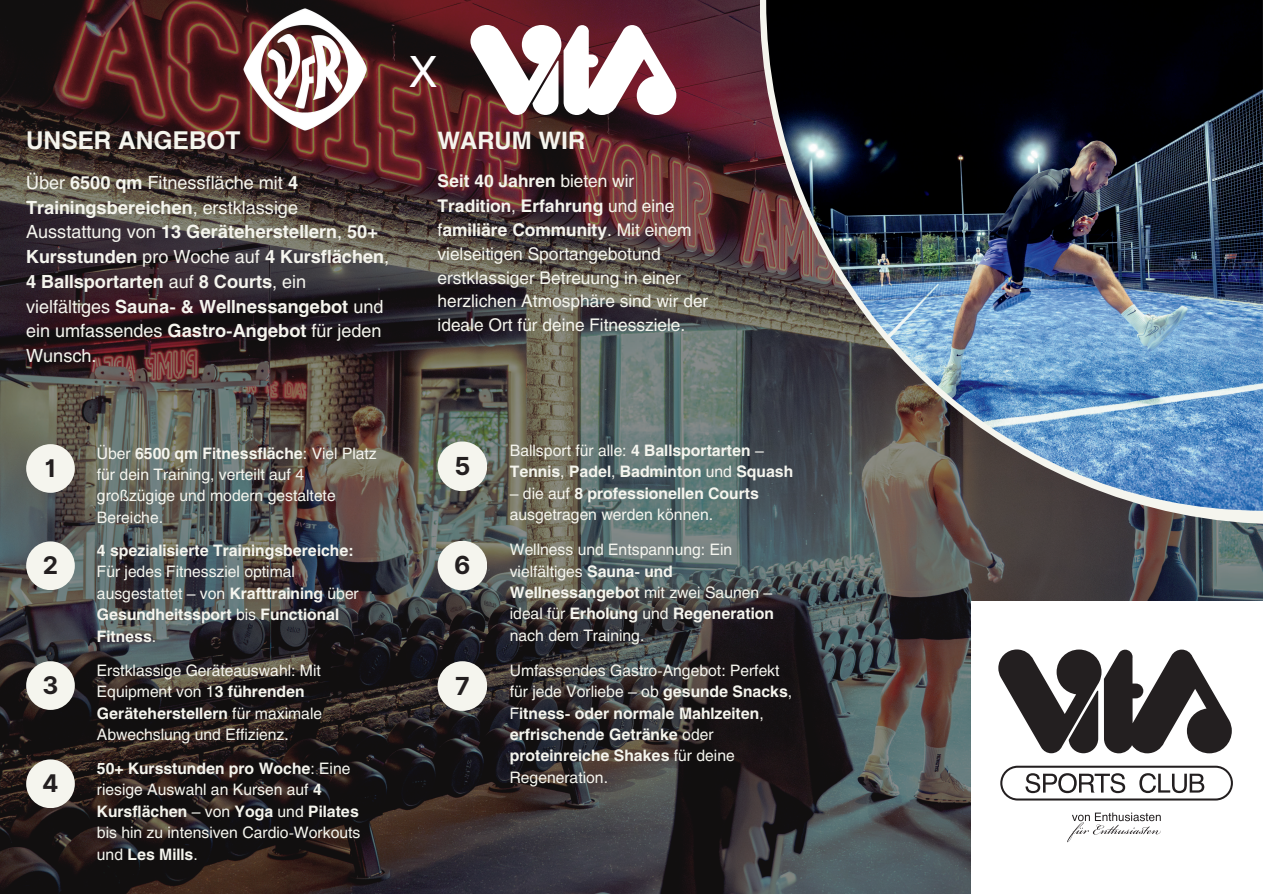
<style>
.page{position:relative;width:1263px;height:894px;background:#fff}
.page>*{position:absolute;margin:0;border:0;box-sizing:border-box;transform-origin:0 0}
.t1{font:42.75px "Helios";color:#fff}
.t2{font:700 24.75px "Inter";color:#231f20}
.t3{font:700 24.3px "Helios";color:#f5f5ee}
.t4{font:700 24.3px "Inter";color:#231f20}
.t5{font:700 23.85px "Helios";color:#f5f5ee}
.t6{font:700 18px/24.8px "Helios";color:#f5f5ee}
.t7{font:17.25px/24px "Helios";color:#f5f5ee}
.t8{font:15.6px/21.3px "Helios";color:#f5f5ee}
.t9{font:700 15.6px/21.3px "Helios";color:#f5f5ee}
.s1{font-weight:400}
.s2{font-weight:700}
</style>
<div class="page">
<img style="left:0;top:0;width:1262px;height:893px">
<img style="left:760px;top:0;width:503px;height:524px">
<img style="left:766px;top:0;width:496px;height:510px">
<div style="left:971px;top:601px;width:291px;height:291px;background:#fff"></div>
<svg style="left:998px;top:649px;width:234px;height:104px"></svg>
<svg style="left:1067px;top:812px;width:94px;height:29px"></svg>
<svg style="left:1000px;top:765px;width:233px;height:35px"></svg>
<div style="left:26px;top:444px;width:49px;height:48px;background:#f5f5ee;border-radius:50%"></div>
<div style="left:26px;top:541px;width:49px;height:49px;background:#f5f5ee;border-radius:50%"></div>
<div style="left:26px;top:661px;width:49px;height:48px;background:#f5f5ee;border-radius:50%"></div>
<div style="left:26px;top:759px;width:49px;height:48px;background:#f5f5ee;border-radius:50%"></div>
<div style="left:438px;top:441px;width:49px;height:50px;background:#f5f5ee;border-radius:50%"></div>
<div style="left:438px;top:540px;width:49px;height:50px;background:#f5f5ee;border-radius:50%"></div>
<div style="left:438px;top:661px;width:49px;height:49px;background:#f5f5ee;border-radius:50%"></div>
<svg style="left:470px;top:25px;width:206px;height:90px"></svg>
<img style="left:237px;top:1px;width:139px;height:140px">
<h2 class="t3" style="left:26px;top:125px;width:216px">UNSER ANGEBOT</h2>
<p class="t6" style="left:26px;top:170px;width:365px"><span class="s1">Über</span> 6500 qm <span class="s1">Fitnessfläche mit</span> 4<br>Trainingsbereichen<span class="s1">, erstklassige Ausstattung von</span> 13 Geräteherstellern<span class="s1">,</span> 50+ Kursstunden <span class="s1">pro Woche auf</span> 4 Kursflächen<span class="s1">, </span>4 Ballsportarten <span class="s1">auf</span> 8 Courts<span class="s1">, ein vielfältiges</span> Sauna- &amp; Wellnessangebot <span class="s1">und ein umfassendes</span> Gastro-Angebot <span class="s1">für jeden Wunsch.</span></p>
<p class="t1" style="left:409px;top:44px;width:30px">X</p>
<p class="t5" style="left:438px;top:125px;width:149px">WARUM WIR</p>
<p class="t7" style="left:438px;top:168px;width:272px"><span class="s2">Seit 40 Jahren</span> bieten wir<br><span class="s2">Tradition</span>, <span class="s2">Erfahrung</span> und eine f<span class="s2">amiliäre Community</span>. Mit einem vielseitigen Sportangebotund erstklassiger Betreuung in einer herzlichen Atmosphäre sind wir der ideale Ort für deine Fitnessziele.</p>
<h1 class="t4" style="left:45px;top:453px;width:13px">1</h1>
<p class="t8" style="left:97px;top:442px;width:281px">Über <span class="s2">6500 qm Fitnessfläche</span>: Viel Platz für dein Training, verteilt auf 4 großzügige und modern gestaltete<br>Bereiche.</p>
<p class="t4" style="left:43px;top:551px;width:17px">2</p>
<p class="t9" style="left:97px;top:539px;width:263px">4 spezialisierte Trainingsbereiche:<br><span class="s1">Für jedes Fitnessziel optimal ausgestattet – von</span> Krafttraining <span class="s1">über<br></span>Gesundheitssport <span class="s1">bis</span> Functional<br>Fitness<span class="s1">.</span></p>
<p class="t4" style="left:42px;top:670px;width:18px">3</p>
<p class="t8" style="left:97px;top:659px;width:227px">Erstklassige Geräteauswahl: Mit<br>Equipment von 1<span class="s2">3 führenden<br>Geräteherstellern</span> für maximale<br>Abwechslung und Effizienz.</p>
<p class="t4" style="left:42px;top:768px;width:18px">4</p>
<p class="t8" style="left:97px;top:757px;width:265px"><span class="s2">50+ Kursstunden pro Woche</span>: Eine riesige Auswahl an Kursen auf <span class="s2">4<br>Kursflächen</span> – von <span class="s2">Yoga</span> und <span class="s2">Pilates </span>bis hin zu intensiven Cardio-Workouts und <span class="s2">Les Mills</span>.</p>
<p class="t2" style="left:454px;top:451px;width:17px">5</p>
<h1 class="t9" style="left:510px;top:439px;width:285px"><span class="s1">Ballsport für alle:</span> 4 Ballsportarten <span class="s1">–<br></span>Tennis<span class="s1">,</span> Padel<span class="s1">,</span> Badminton <span class="s1">und</span> Squash</h1>
<h1 class="t8" style="left:510px;top:482px;width:251px">– die auf <span class="s2">8 professionellen Courts </span>ausgetragen werden können.</h1>
<h2 class="t2" style="left:454px;top:550px;width:18px">6</h2>
<p class="t8" style="left:510px;top:538px;width:266px">Wellness und Entspannung: Ein vielfältiges <span class="s2">Sauna- und<br>Wellnessangebot</span> mit zwei Saunen – ideal für <span class="s2">Erholung</span> und <span class="s2">Regeneration </span>nach dem Training.</p>
<p class="t2" style="left:455px;top:670px;width:16px">7</p>
<p class="t9" style="left:510px;top:659px;width:284px"><span class="s1">Umfassendes Gastro-Angebot: Perfekt für jede Vorliebe – ob</span> gesunde Snacks<span class="s1">,<br>F</span>itness- oder normale Mahlzeiten<span class="s1">, </span>erfrischende Getränke <span class="s1">oder </span>proteinreiche Shakes <span class="s1">für deine<br>Regeneration.</span></p>
</div>
